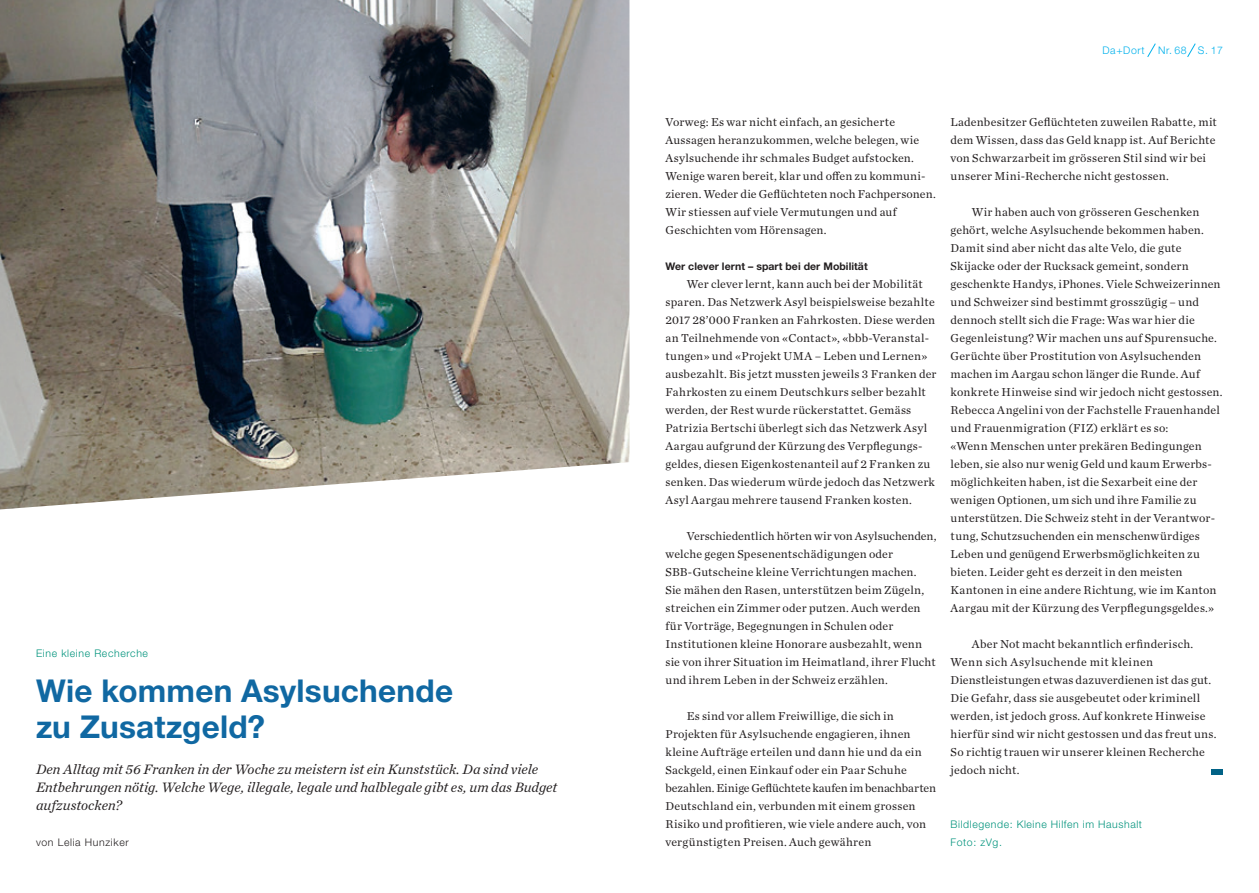
<style>
.page{position:relative;width:1259px;height:893px;background:#fff}
.page>*{position:absolute;margin:0;border:0;box-sizing:border-box;transform-origin:0 0}
.t1{font:700 31.5px/36px "Helvetica Neue LT Std";letter-spacing:.005em;color:#1068a2}
.t2{font:italic 14.25px/18px "Chronicle Text G1";color:#231f20}
.t3{font:12px/18px "Chronicle Text G1";letter-spacing:.015em;color:#231f20}
.t4{font:300 10.5px/18px "Helvetica Neue LT Std";letter-spacing:.055em;color:#00937c}
.t5{font:700 10.5px "Helvetica Neue LT Std";letter-spacing:.005em;color:#231f20}
.t6{font:300 10.5px "Helvetica Neue LT Std";letter-spacing:.06em;color:#00b1ec}
.t7{font:300 10.5px "Helvetica Neue LT Std";letter-spacing:.06em;color:#231f20}
</style>
<div class="page">
<svg style="left:1147px;top:43px;width:8px;height:14px"></svg>
<svg style="left:1187px;top:43px;width:8px;height:14px"></svg>
<div style="left:1211px;top:769px;width:12px;height:6px;background:#016286"></div>
<img style="left:0;top:0;width:629px;height:509px">
<p class="t4" style="left:36px;top:644px;width:114px">Eine kleine Recherche</p>
<h1 class="t1" style="left:36px;top:672px;width:418px">Wie kommen Asylsuchende zu Zusatzgeld?</h1>
<p class="t2" style="left:36px;top:759px;width:523px">Den Alltag mit 56 Franken in der Woche zu meistern ist ein Kunststück. Da sind viele<br>Entbehrungen nötig. Welche Wege, illegale, legale und halblegale gibt es, um das Budget aufzustocken?</p>
<p class="t7" style="left:36px;top:836px;width:94px">von Lelia Hunziker</p>
<p class="t6" style="left:1102px;top:44px;width:44px">Da+Dort</p>
<p class="t6" style="left:1158px;top:44px;width:66px">Nr. 68 S. 17</p>
<p class="t3" style="left:665px;top:112px;width:272px">Vorweg: Es war nicht einfach, an gesicherte Aussagen heranzukommen, welche belegen, wie Asylsuchende ihr schmales Budget aufstocken.<br>Wenige waren bereit, klar und offen zu kommuni&shy;zieren. Weder die Geflüchteten noch Fachpersonen.<br>Wir stiessen auf viele Vermutungen und auf Geschichten vom Hörensagen.</p>
<p class="t5" style="left:665px;top:260px;width:204px">Wer clever lernt – spart bei der Mobilität</p>
<p class="t3" style="left:665px;top:274px;width:272px;text-indent:21px">Wer clever lernt, kann auch bei der Mobilität sparen. Das Netzwerk Asyl beispielsweise bezahlte 2017 28’000 Franken an Fahrkosten. Diese werden an Teilnehmende von «Contact», «bbb-Veranstal&shy;tungen» und «Projekt UMA – Leben und Lernen» ausbezahlt. Bis jetzt mussten jeweils 3 Franken der Fahrkosten zu einem Deutschkurs selber bezahlt werden, der Rest wurde rückerstattet. Gemäss Patrizia Bertschi überlegt sich das Netzwerk Asyl Aargau aufgrund der Kürzung des Verpflegungs&shy;geldes, diesen Eigenkostenanteil auf 2 Franken zu senken. Das wiederum würde jedoch das Netzwerk Asyl Aargau mehrere tausend Franken kosten.</p>
<p class="t3" style="left:665px;top:526px;width:272px;text-indent:21px">Verschiedentlich hörten wir von Asylsuchenden, welche gegen Spesenentschädigungen oder SBB-Gutscheine kleine Verrichtungen machen.<br>Sie mähen den Rasen, unterstützen beim Zügeln, streichen ein Zimmer oder putzen. Auch werden für Vorträge, Begegnungen in Schulen oder Institutionen kleine Honorare ausbezahlt, wenn sie von ihrer Situation im Heimatland, ihrer Flucht und ihrem Leben in der Schweiz erzählen.</p>
<p class="t3" style="left:665px;top:706px;width:272px;text-indent:21px">Es sind vor allem Freiwillige, die sich in Projekten für Asylsuchende engagieren, ihnen kleine Aufträge erteilen und dann hie und da ein Sackgeld, einen Einkauf oder ein Paar Schuhe bezahlen. Einige Geflüchtete kaufen im benachbarten Deutschland ein, verbunden mit einem grossen Risiko und profitieren, wie viele andere auch, von vergünstigten Preisen. Auch gewähren</p>
<p class="t3" style="left:950px;top:112px;width:268px">Ladenbesitzer Geflüchteten zuweilen Rabatte, mit dem Wissen, dass das Geld knapp ist. Auf Berichte von Schwarzarbeit im grösseren Stil sind wir bei unserer Mini-Recherche nicht gestossen.</p>
<p class="t3" style="left:950px;top:202px;width:274px;text-indent:21px">Wir haben auch von grösseren Geschenken gehört, welche Asylsuchende bekommen haben.<br>Damit sind aber nicht das alte Velo, die gute Skijacke oder der Rucksack gemeint, sondern geschenkte Handys, iPhones. Viele Schweizerinnen und Schweizer sind bestimmt grosszügig – und dennoch stellt sich die Frage: Was war hier die Gegenleistung? Wir machen uns auf Spurensuche.<br>Gerüchte über Prostitution von Asylsuchenden machen im Aargau schon länger die Runde. Auf konkrete Hinweise sind wir jedoch nicht gestossen.<br>Rebecca Angelini von der Fachstelle Frauenhandel und Frauenmigration (FIZ) erklärt es so:<br>«Wenn Menschen unter prekären Bedingungen leben, sie also nur wenig Geld und kaum Erwerbs&shy;möglichkeiten haben, ist die Sexarbeit eine der wenigen Optionen, um sich und ihre Familie zu unterstützen. Die Schweiz steht in der Verantwor&shy;tung, Schutzsuchenden ein menschenwürdiges Leben und genügend Erwerbsmöglichkeiten zu bieten. Leider geht es derzeit in den meisten Kantonen in eine andere Richtung, wie im Kanton Aargau mit der Kürzung des Verpflegungsgeldes.»</p>
<p class="t3" style="left:950px;top:634px;width:267px;text-indent:21px">Aber Not macht bekanntlich erfinderisch.<br>Wenn sich Asylsuchende mit kleinen Dienstleistungen etwas dazuverdienen ist das gut.<br>Die Gefahr, dass sie ausgebeutet oder kriminell werden, ist jedoch gross. Auf konkrete Hinweise hierfür sind wir nicht gestossen und das freut uns.<br>So richtig trauen wir unserer kleinen Recherche jedoch nicht.</p>
<p class="t4" style="left:950px;top:815px;width:193px">Bildlegende: Kleine Hilfen im Haushalt<br>Foto: zVg.</p>
</div>
